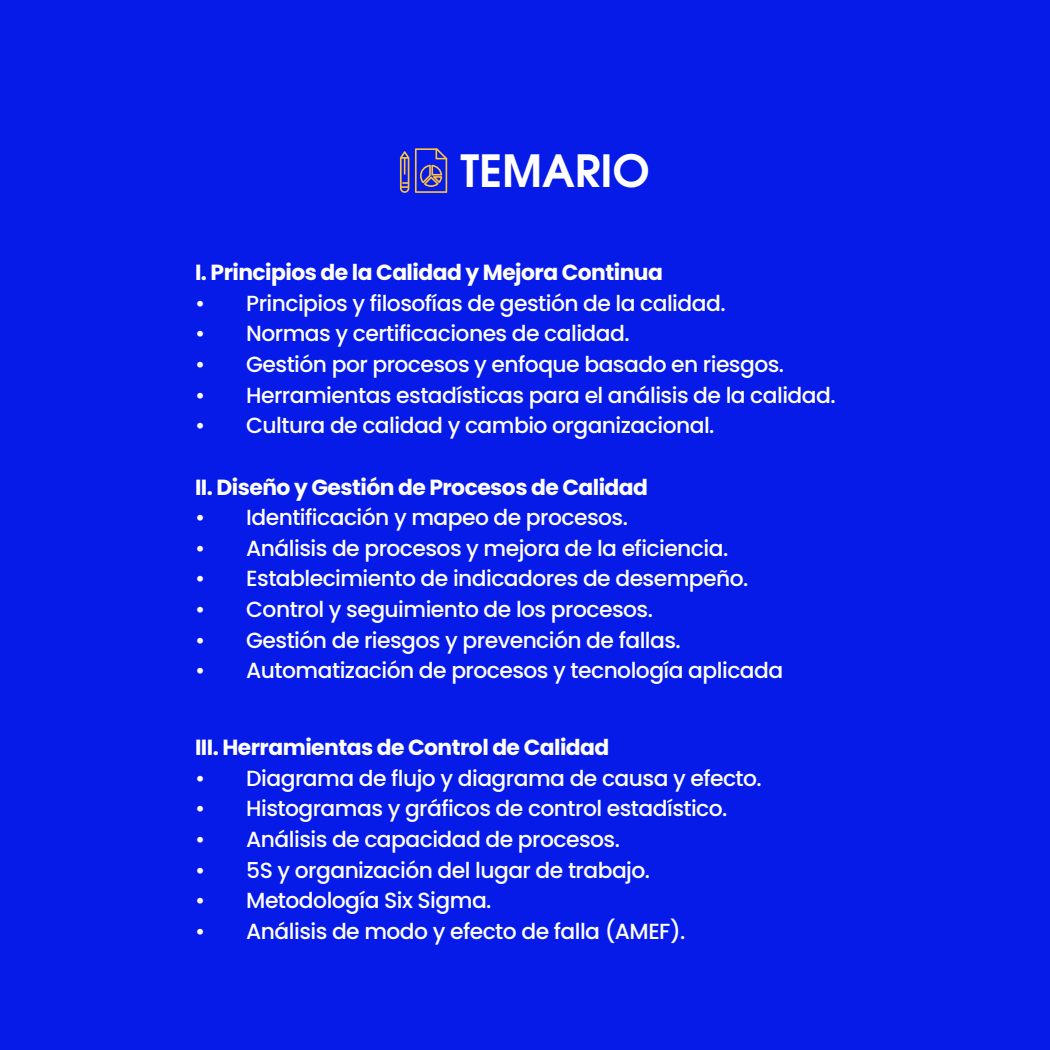
<style>
.page{position:relative;width:1050px;height:1050px;background:#071be8}
.page>*{position:absolute;margin:0;border:0;box-sizing:border-box;transform-origin:0 0}
.t1{font:700 44.27px "Te X Gyre Adventor";color:#fff}
.t2{font:500 21.88px "Poppins";letter-spacing:-.025em;color:#fff}
.t3{font:700 21.88px "Poppins";letter-spacing:-.025em;color:#fff}
</style>
<div class="page">
<svg style="left:400px;top:151px;width:9px;height:42px"></svg>
<svg style="left:415px;top:148px;width:32px;height:45px"></svg>
<h1 class="t1" style="left:461px;top:132px;width:191px">TEMARIO</h1>
<p class="t3" style="left:195px;top:260px;width:469px">I. Principios de la Calidad y Mejora Continua</p>
<p class="t2" style="left:195px;top:291px;width:532px">• Principios y filosofías de gestión de la calidad.</p>
<p class="t2" style="left:195px;top:321px;width:436px">• Normas y certificaciones de calidad.</p>
<p class="t2" style="left:195px;top:352px;width:591px">• Gestión por procesos y enfoque basado en riesgos.</p>
<p class="t2" style="left:195px;top:382px;width:642px">• Herramientas estadísticas para el análisis de la calidad.</p>
<p class="t2" style="left:195px;top:413px;width:521px">• Cultura de calidad y cambio organizacional.</p>
<p class="t3" style="left:195px;top:474px;width:455px">II. Diseño y Gestión de Procesos de Calidad</p>
<p class="t2" style="left:195px;top:505px;width:434px">• Identificación y mapeo de procesos.</p>
<p class="t2" style="left:195px;top:536px;width:535px">• Análisis de procesos y mejora de la eficiencia.</p>
<p class="t2" style="left:195px;top:566px;width:555px">• Establecimiento de indicadores de desempeño.</p>
<p class="t2" style="left:195px;top:597px;width:459px">• Control y seguimiento de los procesos.</p>
<p class="t2" style="left:195px;top:627px;width:487px">• Gestión de riesgos y prevención de fallas.</p>
<p class="t2" style="left:195px;top:658px;width:590px">• Automatización de procesos y tecnología aplicada</p>
<p class="t3" style="left:195px;top:735px;width:416px">III. Herramientas de Control de Calidad</p>
<p class="t2" style="left:195px;top:765px;width:568px">• Diagrama de flujo y diagrama de causa y efecto.</p>
<p class="t2" style="left:195px;top:796px;width:534px">• Histogramas y gráficos de control estadístico.</p>
<p class="t2" style="left:195px;top:827px;width:427px">• Análisis de capacidad de procesos.</p>
<p class="t2" style="left:195px;top:857px;width:457px">• 5S y organización del lugar de trabajo.</p>
<p class="t2" style="left:195px;top:888px;width:298px">• Metodología Six Sigma.</p>
<p class="t2" style="left:195px;top:918px;width:492px">• Análisis de modo y efecto de falla (AMEF).</p>
</div>
